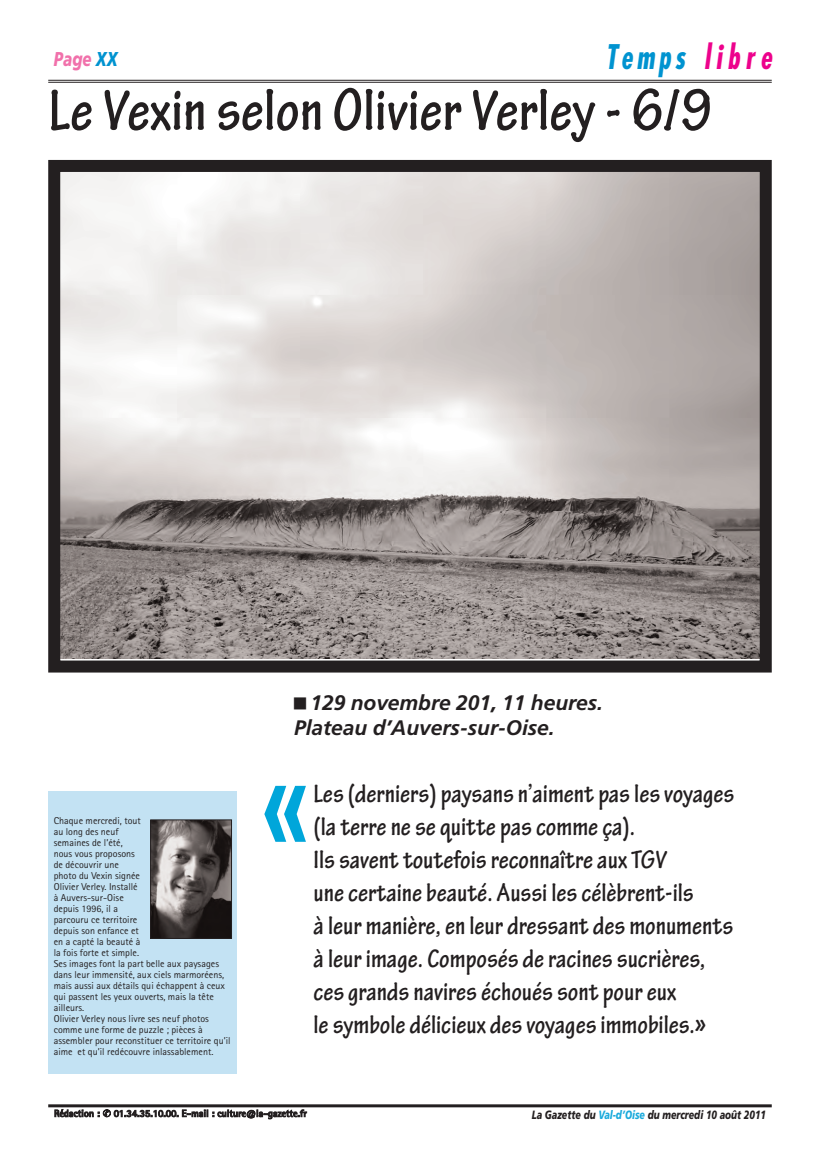
<style>
.page{position:relative;width:820px;height:1163px;background:#fff}
.page>*{position:absolute;margin:0;border:0;box-sizing:border-box;transform-origin:0 0}
.t1{font:150px "AT Rotis Sans Serif";color:#00a6da}
.t2{font:700 condensed 62px "Tekton Pro";color:#231f20}
.t3{font:700 condensed 33px "Futura";color:#0093d0;scale:.85 1}
.t4{font:700 condensed 27px/33px "Tekton Pro";color:#231f20}
.t5{font:italic 700 21px/25.2px "Frutiger";letter-spacing:-.005em;color:#231f20}
.t6{font:italic 900 20px "Frutiger";letter-spacing:.005em;color:#f171ab;scale:.75 1}
.t7{font:italic 900 12px "Frutiger";letter-spacing:.005em;color:#231f20;scale:.75 1}
.t8{font:10px/11px "AT Rotis Sans Serif";color:#231f20}
.t9{font:700 10px "AT Rotis Sans Serif";color:#231f20}
.s1{color:#0093d0}
.s2{color:#ed028c}
.s3{color:#1baadc}
</style>
<div class="page">
<hr style="left:48px;top:1104px;width:723px;height:3px;background:#231f20">
<hr style="left:48px;top:80px;width:723px;height:1px;background:#231f20">
<hr style="left:48px;top:82px;width:723px;height:1px;background:#231f20">
<img style="left:61px;top:173px;width:697px;height:485px">
<div style="left:48px;top:160px;width:723px;height:512px;border:12px solid #231f20"></div>
<div style="left:48px;top:791px;width:189px;height:282px;background:#c3e2f3"></div>
<img style="left:152px;top:821px;width:78px;height:115px">
<div style="left:150px;top:819px;width:82px;height:119px;border:1px solid #231f20"></div>
<p class="t6" style="left:54px;top:51px;width:86px">Page <span class="s1">XX</span></p>
<p class="t3" style="left:605px;top:43px;width:202px">Temps <span class="s2">libre</span></p>
<p class="t2" style="left:48px;top:89px;width:665px">Le Vexin selon Olivier Verley - 6/9</p>
<p class="t8" style="left:54px;top:815px;width:178px">Chaque mercredi, tout<br>au long des neuf<br>semaines de l’été,<br>nous vous proposons<br>de découvrir une<br>photo du Vexin signée<br>Olivier Verley. Installé<br>à Auvers-sur-Oise<br>depuis 1996, il a<br>parcouru ce territoire<br>depuis son enfance et<br>en a capté la beauté à<br>la fois forte et simple.<br>Ses images font la part belle aux paysages dans leur immensité, aux ciels marmoréens, mais aussi aux détails qui échappent à ceux qui passent les yeux ouverts, mais la tête ailleurs.<br>Olivier Verley nous livre ses neuf photos comme une forme de puzzle ; pièces à assembler pour reconstituer ce territoire qu’il aime et qu’il redécouvre inlassablement.</p>
<p class="t5" style="left:294px;top:691px;width:310px;text-indent:16px">129 novembre 201, 11 heures.<br>Plateau d’Auvers-sur-Oise.</p>
<p class="t1" style="left:259px;top:743px;width:54px">«</p>
<p class="t4" style="left:313px;top:778px;width:422px">Les (derniers) paysans n’aiment pas les voyages (la terre ne se quitte pas comme ça).<br>Ils savent toutefois reconnaître aux TGV<br>une certaine beauté. Aussi les célèbrent-ils<br>à leur manière, en leur dressant des monuments à leur image. Composés de racines sucrières, ces grands navires échoués sont pour eux<br>le symbole délicieux des voyages immobiles.»</p>
<p class="t9" style="left:54px;top:1109px;width:254px">Rédaction : ✆ 01.34.35.10.00. E-mail : culture@la-gazette.fr</p>
<p class="t7" style="left:531px;top:1109px;width:314px">La Gazette du <span class="s3">Val-d’Oise</span> du mercredi 10 août 2011</p>
</div>
